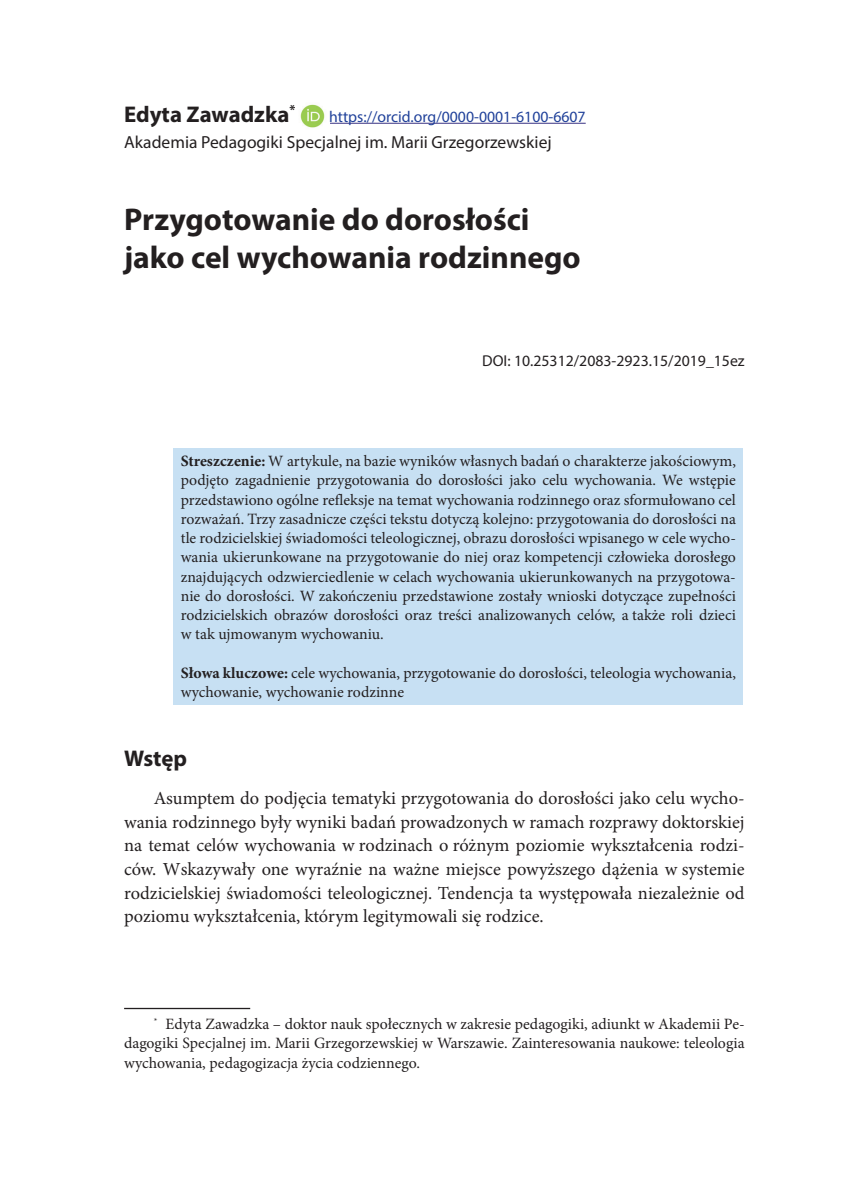
<style>
.page{position:relative;width:844px;height:1191px;background:#fff}
.page>*{position:absolute;margin:0;border:0;box-sizing:border-box;transform-origin:0 0}
.t1{font:700 31.5px/37.8px "Myriad Pro";color:#231f20}
.t2{font:700 22.75px "Myriad Pro";color:#231f20}
.t3{font:18.38px/23.6px "Minion Pro";color:#231f20;text-align:justify}
.t4{font:17.5px "Myriad Pro";color:#231f20}
.t5{font:15.75px/19.2px "Minion Pro";color:#231f20;text-align:justify}
.t6{font:15.75px "Myriad Pro";color:#20419a}
.t7{font:15.75px "Myriad Pro";color:#231f20}
.s1{font-weight:700}
</style>
<div class="page">
<hr style="left:329px;top:123px;width:256px;height:1px;background:#393283">
<img style="left:300px;top:104px;width:25px;height:24px">
<div style="left:174px;top:448px;width:568px;height:256px;background:#c7e0f3"></div>
<hr style="left:124px;top:1007px;width:126px;height:2px;background:#231f20">
<h2 class="t2" style="left:124px;top:99px;width:173px">Edyta Zawadzka<sup>*</sup></h2>
<p class="t6" style="left:329px;top:107px;width:258px">https://orcid.org/0000-0001-6100-6607</p>
<p class="t4" style="left:124px;top:131px;width:429px">Akademia Pedagogiki Specjalnej im. Marii Grzegorzewskiej</p>
<h1 class="t1" style="left:124px;top:200px;width:458px">Przygotowanie do dorosłości jako cel wychowania rodzinnego</h1>
<p class="t7" style="left:482px;top:351px;width:264px">DOI: 10.25312/2083-2923.15/2019_15ez</p>
<p class="t5" style="left:181px;top:451px;width:556px"><span class="s1">Streszczenie:</span> W artykule, na bazie wyników własnych badań o charakterze jakościowym, podjęto zagadnienie przygotowania do dorosłości jako celu wychowania. We wstępie przedstawiono ogólne refleksje na temat wychowania rodzinnego oraz sformułowano cel rozważań. Trzy zasadnicze części tekstu dotyczą kolejno: przygotowania do dorosłości na tle rodzicielskiej świadomości teleologicznej, obrazu dorosłości wpisanego w cele wycho&shy;wania ukierunkowane na przygotowanie do niej oraz kompetencji człowieka dorosłego znajdujących odzwierciedlenie w celach wychowania ukierunkowanych na przygotowa&shy;nie do dorosłości. W zakończeniu przedstawione zostały wnioski dotyczące zupełności rodzicielskich obrazów dorosłości oraz treści analizowanych celów, a także roli dzieci w tak ujmowanym wychowaniu.</p>
<p class="t5" style="left:181px;top:663px;width:556px"><span class="s1">Słowa kluczowe:</span> cele wychowania, przygotowanie do dorosłości, teleologia wychowania, wychowanie, wychowanie rodzinne</p>
<h2 class="t2" style="left:124px;top:743px;width:65px">Wstęp</h2>
<p class="t3" style="left:124px;top:786px;width:622px;text-indent:30px">Asumptem do podjęcia tematyki przygotowania do dorosłości jako celu wycho&shy;wania rodzinnego były wyniki badań prowadzonych w ramach rozprawy doktorskiej na temat celów wychowania w rodzinach o różnym poziomie wykształcenia rodzi&shy;ców. Wskazywały one wyraźnie na ważne miejsce powyższego dążenia w systemie rodzicielskiej świadomości teleologicznej. Tendencja ta występowała niezależnie od poziomu wykształcenia, którym legitymowali się rodzice.</p>
<p class="t5" style="left:124px;top:1014px;width:622px;text-indent:30px"><sup>*</sup> Edyta Zawadzka – doktor nauk społecznych w zakresie pedagogiki, adiunkt w Akademii Pe&shy;dagogiki Specjalnej im. Marii Grzegorzewskiej w Warszawie. Zainteresowania naukowe: teleologia wychowania, pedagogizacja życia codziennego.</p>
</div>
